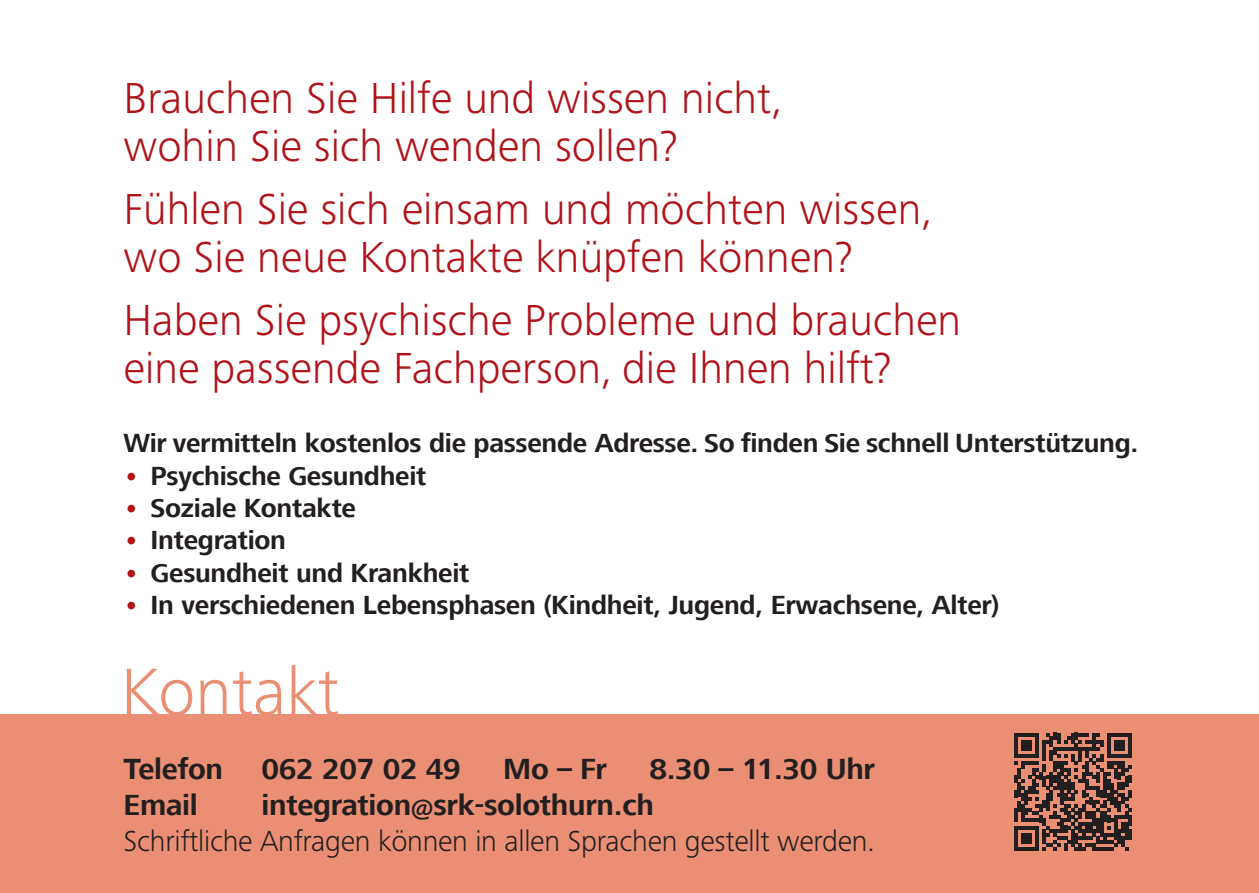
<style>
.page{position:relative;width:1259px;height:893px;background:#fff}
.page>*{position:absolute;margin:0;border:0;box-sizing:border-box;transform-origin:0 0}
.t1{font:300 69px "Frutiger Next LTW1 G";color:#ea8f74}
.t2{font:300 45px/48px "Frutiger Next LTW1 G";color:#b01319}
.t3{font:700 30px "Frutiger Next LT";letter-spacing:-.01em;color:#231f20}
.t4{font:300 30px "Frutiger Next LTW1 G";letter-spacing:-.01em;color:#231f20}
.t5{font:700 27px "Frutiger Next LT";letter-spacing:-.01em;color:#231f20}
.s1{color:#b01319}
</style>
<div class="page">
<div style="left:0;top:714px;width:1259px;height:179px;background:#ea8f74"></div>
<svg style="left:1014px;top:733px;width:118px;height:118px"></svg>
<hr style="left:1128px;top:815px;width:4px;height:11px;background:#231f20">
<hr style="left:1128px;top:829px;width:4px;height:11px;background:#231f20">
<h2 class="t2" style="left:124px;top:74px;width:661px">Brauchen Sie Hilfe und wissen nicht, wohin Sie sich wenden sollen?</h2>
<h2 class="t2" style="left:124px;top:185px;width:811px">Fühlen Sie sich einsam und möchten wissen, wo Sie neue Kontakte knüpfen können?</h2>
<h2 class="t2" style="left:124px;top:296px;width:839px">Haben Sie psychische Probleme und brauchen eine passende Fachperson, die Ihnen hilft?</h2>
<p class="t5" style="left:124px;top:428px;width:1016px">Wir vermitteln kostenlos die passende Adresse. So finden Sie schnell Unterstützung.</p>
<p class="t5" style="left:124px;top:461px;width:304px"><span class="s1">•</span> Psychische Gesundheit</p>
<p class="t5" style="left:124px;top:493px;width:234px"><span class="s1">•</span> Soziale Kontakte</p>
<p class="t5" style="left:124px;top:525px;width:164px"><span class="s1">•</span> Integration</p>
<p class="t5" style="left:124px;top:558px;width:347px"><span class="s1">•</span> Gesundheit und Krankheit</p>
<p class="t5" style="left:124px;top:590px;width:877px"><span class="s1">•</span> In verschiedenen Lebensphasen (Kindheit, Jugend, Erwachsene, Alter)</p>
<h1 class="t1" style="left:121px;top:652px;width:220px">Kontakt</h1>
<p class="t3" style="left:124px;top:752px;width:101px">Telefon</p>
<p class="t3" style="left:262px;top:752px;width:201px">062 207 02 49</p>
<p class="t3" style="left:503px;top:752px;width:105px">Mo – Fr</p>
<p class="t3" style="left:649px;top:752px;width:227px">8.30 – 11.30 Uhr</p>
<p class="t3" style="left:124px;top:788px;width:76px">Email</p>
<p class="t3" style="left:262px;top:788px;width:394px">integration@srk-solothurn.ch</p>
<p class="t4" style="left:124px;top:824px;width:753px">Schriftliche Anfragen können in allen Sprachen gestellt werden.</p>
</div>
